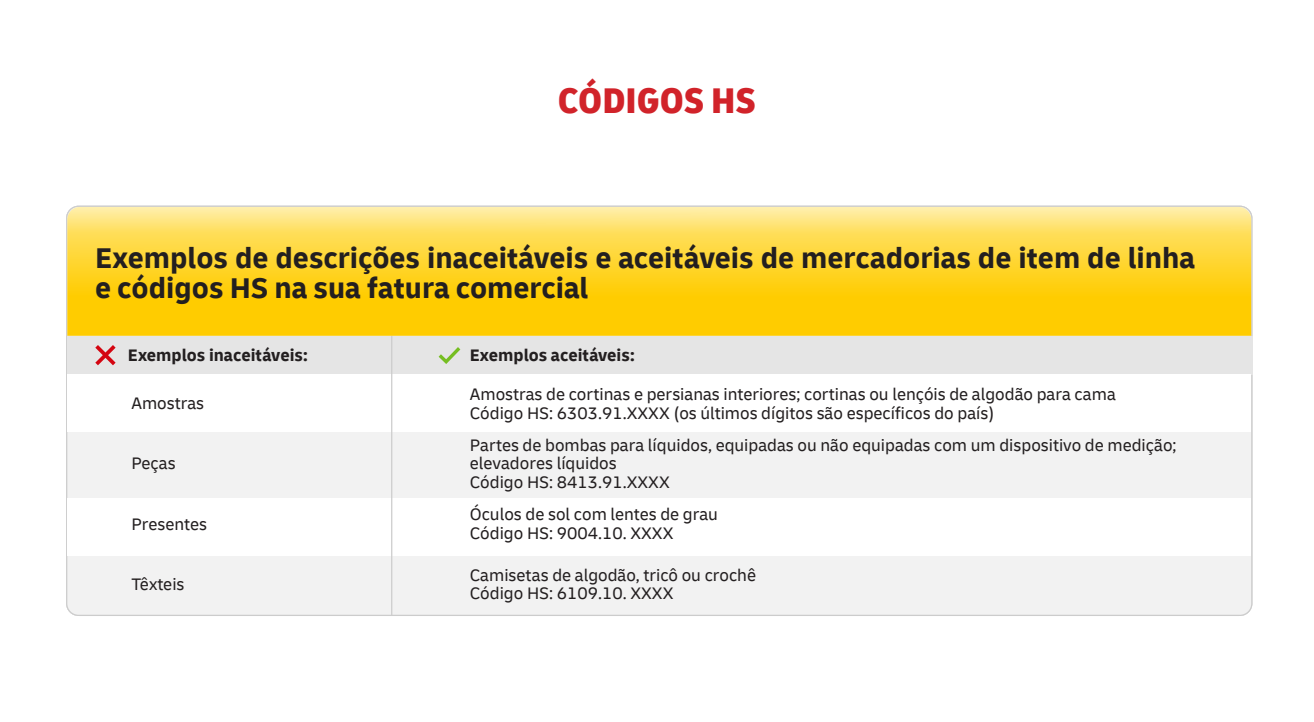
<style>
.page{position:relative;width:1314px;height:722px;background:#fff}
.page>*{position:absolute;margin:0;border:0;box-sizing:border-box;transform-origin:0 0}
.t1{font:900 condensed 37.5px "Delivery";color:#d1232a}
.t2{font:700 30px/30px "Delivery";color:#231f20}
.t3{font:17.5px/18.8px "Delivery";color:#231f20}
.t4{font:700 17.5px "Delivery";color:#231f20}
</style>
<div class="page">
<div style="left:66px;top:206px;width:1186px;height:410px;background:#f2f2f2"></div>
<div style="left:67px;top:336px;width:1185px;height:38px;background:#e5e5e5"></div>
<div style="left:67px;top:374px;width:1184px;height:58px;background:#fff"></div>
<div style="left:67px;top:498px;width:1184px;height:58px;background:#fff"></div>
<hr style="left:391px;top:336px;width:1px;height:280px;background:#ccc">
<svg style="left:67px;top:207px;width:1184px;height:129px;background:#fed531"></svg>
<svg style="left:95px;top:345px;width:21px;height:21px"></svg>
<svg style="left:439px;top:347px;width:21px;height:17px"></svg>
<h1 class="t1" style="left:558px;top:78px;width:200px">CÓDIGOS HS</h1>
<h2 class="t2" style="left:95px;top:242px;width:1101px">Exemplos de descrições inaceitáveis e aceitáveis de mercadorias de item de linha e códigos HS na sua fatura comercial</h2>
<p class="t4" style="left:128px;top:345px;width:181px">Exemplos inaceitáveis:</p>
<p class="t4" style="left:470px;top:345px;width:166px">Exemplos aceitáveis:</p>
<p class="t3" style="left:131px;top:393px;width:74px">Amostras</p>
<p class="t3" style="left:470px;top:384px;width:647px">Amostras de cortinas e persianas interiores; cortinas ou lençóis de algodão para cama<br>Código HS: 6303.91.XXXX (os últimos dígitos são específicos do país)</p>
<p class="t3" style="left:131px;top:454px;width:46px">Peças</p>
<p class="t3" style="left:470px;top:435px;width:708px">Partes de bombas para líquidos, equipadas ou não equipadas com um dispositivo de medição; elevadores líquidos<br>Código HS: 8413.91.XXXX</p>
<p class="t3" style="left:131px;top:514px;width:77px">Presentes</p>
<p class="t3" style="left:470px;top:504px;width:250px">Óculos de sol com lentes de grau<br>Código HS: 9004.10. XXXX</p>
<p class="t3" style="left:131px;top:574px;width:55px">Têxteis</p>
<p class="t3" style="left:470px;top:565px;width:288px">Camisetas de algodão, tricô ou crochê<br>Código HS: 6109.10. XXXX</p>
</div>
